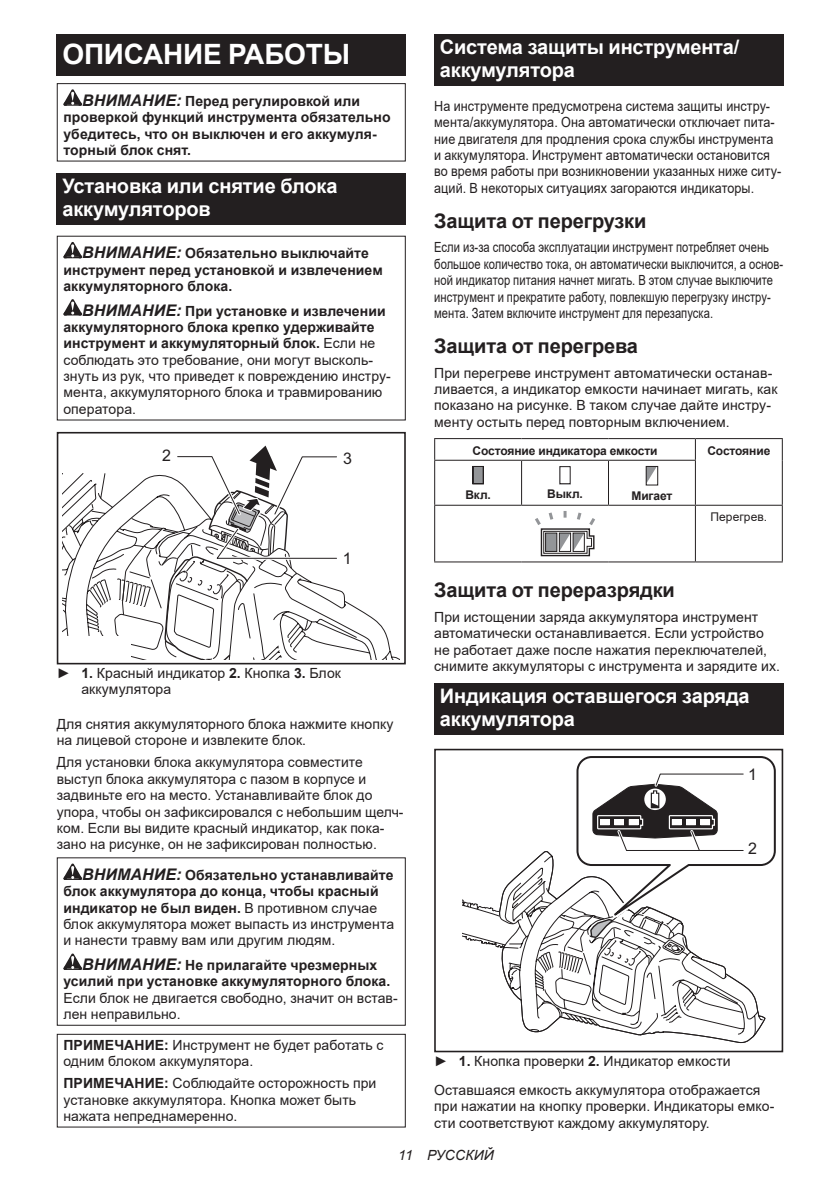
<style>
.page{position:relative;width:840px;height:1191px;background:#fff}
.page>*{position:absolute;margin:0;border:0;box-sizing:border-box;transform-origin:0 0}
.t1{font:700 28px "Arial";letter-spacing:-.01em;color:#fff}
.t2{font:700 20px/23.4px "Arial";letter-spacing:-.01em;color:#fff}
.t3{font:700 20px "Arial";letter-spacing:-.01em;color:#231f20}
.t4{font:16px "Arial";color:#231f20}
.t5{font:14px/16.4px "Arial";letter-spacing:.005em;color:#231f20}
.t6{font:14px/16.4px "Arial";letter-spacing:.005em;color:#231f20;scale:.9 1}
.t7{font:700 14px/16.4px "Arial";letter-spacing:.005em;color:#231f20}
.t8{font:14px/16.4px "Arial";letter-spacing:.005em;color:#231f20;scale:.8 1}
.t9{font:italic 14px "Arial";letter-spacing:.005em;color:#231f20}
.t10{font:700 12px "Arial";letter-spacing:-.01em;color:#231f20}
.t11{font:12px "Arial";letter-spacing:.005em;color:#231f20}
.s1{font-style:italic;font-size:16px}
.s2{font-weight:700;font-style:italic;font-size:16px}
.s3{font-weight:700}
</style>
<div class="page">
<div style="left:57px;top:34px;width:348px;height:41px;background:#231f20"></div>
<svg style="left:63px;top:89px;width:19px;height:17px"></svg>
<div style="left:57px;top:83px;width:348px;height:79px;border:1px solid #231f20"></div>
<div style="left:57px;top:173px;width:348px;height:52px;background:#231f20"></div>
<svg style="left:63px;top:242px;width:19px;height:16px"></svg>
<svg style="left:63px;top:299px;width:19px;height:16px"></svg>
<svg style="left:63px;top:473px;width:59px;height:163px"></svg>
<div style="left:57px;top:432px;width:348px;height:232px;border:2px solid #231f20"></div>
<svg style="left:122px;top:445px;width:277px;height:214px"></svg>
<svg style="left:63px;top:863px;width:19px;height:17px"></svg>
<svg style="left:63px;top:953px;width:19px;height:17px"></svg>
<div style="left:57px;top:1033px;width:348px;height:94px;border:1px solid #231f20"></div>
<div style="left:434px;top:34px;width:348px;height:52px;background:#231f20"></div>
<hr style="left:434px;top:438px;width:87px;height:1px;background:#231f20">
<svg style="left:434px;top:439px;width:1px;height:21px"></svg>
<hr style="left:521px;top:438px;width:87px;height:1px;background:#231f20">
<hr style="left:608px;top:438px;width:87px;height:1px;background:#231f20">
<hr style="left:695px;top:438px;width:87px;height:1px;background:#231f20">
<svg style="left:694px;top:439px;width:1px;height:21px"></svg>
<svg style="left:781px;top:439px;width:1px;height:21px"></svg>
<hr style="left:434px;top:460px;width:87px;height:1px;background:#231f20">
<hr style="left:434px;top:461px;width:1px;height:44px;background:#231f20">
<hr style="left:521px;top:460px;width:87px;height:1px;background:#231f20">
<hr style="left:521px;top:461px;width:1px;height:44px;background:#231f20">
<hr style="left:608px;top:460px;width:87px;height:1px;background:#231f20">
<hr style="left:607px;top:461px;width:1px;height:44px;background:#231f20">
<hr style="left:694px;top:461px;width:1px;height:44px;background:#231f20">
<hr style="left:781px;top:460px;width:1px;height:45px;background:#231f20">
<hr style="left:434px;top:505px;width:87px;height:1px;background:#231f20">
<hr style="left:434px;top:506px;width:1px;height:55px;background:#231f20">
<hr style="left:521px;top:505px;width:87px;height:1px;background:#231f20">
<hr style="left:608px;top:505px;width:87px;height:1px;background:#231f20">
<hr style="left:695px;top:505px;width:87px;height:1px;background:#231f20">
<hr style="left:694px;top:506px;width:1px;height:55px;background:#231f20">
<hr style="left:781px;top:506px;width:1px;height:55px;background:#231f20">
<hr style="left:434px;top:561px;width:87px;height:1px;background:#231f20">
<hr style="left:521px;top:561px;width:87px;height:1px;background:#231f20">
<hr style="left:608px;top:561px;width:87px;height:1px;background:#231f20">
<hr style="left:695px;top:561px;width:87px;height:1px;background:#231f20">
<svg style="left:474px;top:468px;width:7px;height:14px"></svg>
<div style="left:472px;top:466px;width:11px;height:18px;border:1px solid #231f20"></div>
<div style="left:559px;top:466px;width:11px;height:18px;border:1px solid #231f20"></div>
<svg style="left:647px;top:468px;width:8px;height:14px"></svg>
<div style="left:645px;top:466px;width:12px;height:19px;border:1px solid #231f20"></div>
<svg style="left:535px;top:511px;width:60px;height:45px"></svg>
<div style="left:434px;top:682px;width:348px;height:52px;background:#231f20"></div>
<svg style="left:501px;top:851px;width:58px;height:182px"></svg>
<svg style="left:462px;top:888px;width:44px;height:60px"></svg>
<svg style="left:548px;top:851px;width:11px;height:115px"></svg>
<div style="left:434px;top:1024px;width:73px;height:28px;background:#fff"></div>
<div style="left:434px;top:748px;width:348px;height:304px;border:2px solid #231f20"></div>
<svg style="left:559px;top:756px;width:217px;height:287px"></svg>
<h1 class="t1" style="left:62px;top:34px;width:289px">ОПИСАНИЕ РАБОТЫ</h1>
<p class="t7" style="left:63px;top:93px;width:328px;text-indent:19px"><span class="s1">ВНИМАНИЕ:</span> Перед регулировкой или проверкой функций инструмента обязательно убедитесь, что он выключен и его аккумуля&shy;торный блок снят.</p>
<h2 class="t2" style="left:62px;top:174px;width:276px">Установка или снятие блока аккумуляторов</h2>
<p class="t7" style="left:63px;top:245px;width:320px;text-indent:19px"><span class="s1">ВНИМАНИЕ:</span> Обязательно выключайте инструмент перед установкой и извлечением аккумуляторного блока.</p>
<p class="t5" style="left:63px;top:302px;width:329px;text-indent:19px"><span class="s2">ВНИМАНИЕ:</span> <span class="s3">При установке и извлечении аккумуляторного блока крепко удерживайте инструмент и аккумуляторный блок.</span> Если не соблюдать это требование, они могут высколь&shy;знуть из рук, что приведет к повреждению инстру&shy;мента, аккумуляторного блока и травмированию оператора.</p>
<p class="t4" style="left:162px;top:445px;width:10px">2</p>
<p class="t4" style="left:343px;top:447px;width:10px">3</p>
<p class="t4" style="left:342px;top:548px;width:10px">1</p>
<p class="t5" style="left:81px;top:665px;width:261px;text-indent:-25px">► <span class="s3">1.</span> Красный индикатор <span class="s3">2.</span> Кнопка <span class="s3">3.</span> Блок аккумулятора</p>
<p class="t5" style="left:57px;top:715px;width:338px">Для снятия аккумуляторного блока нажмите кнопку на лицевой стороне и извлеките блок.</p>
<p class="t5" style="left:57px;top:754px;width:348px">Для установки блока аккумулятора совместите выступ блока аккумулятора с пазом в корпусе и задвиньте его на место. Устанавливайте блок до упора, чтобы он зафиксировался с небольшим щелч&shy;ком. Если вы видите красный индикатор, как пока&shy;зано на рисунке, он не зафиксирован полностью.</p>
<p class="t5" style="left:63px;top:866px;width:332px;text-indent:19px"><span class="s2">ВНИМАНИЕ:</span> <span class="s3">Обязательно устанавливайте блок аккумулятора до конца, чтобы красный индикатор не был виден.</span> В противном случае блок аккумулятора может выпасть из инструмента и нанести травму вам или другим людям.</p>
<p class="t7" style="left:63px;top:957px;width:328px;text-align:center"><span class="s1">ВНИМАНИЕ:</span> Не прилагайте чрезмерных усилий при установке аккумуляторного блока.</p>
<p class="t5" style="left:63px;top:989px;width:336px">Если блок не двигается свободно, значит он встав&shy;лен неправильно.</p>
<p class="t5" style="left:63px;top:1036px;width:321px"><span class="s3">ПРИМЕЧАНИЕ:</span> Инструмент не будет работать с одним блоком аккумулятора.</p>
<p class="t5" style="left:63px;top:1075px;width:314px"><span class="s3">ПРИМЕЧАНИЕ:</span> Соблюдайте осторожность при установке аккумулятора. Кнопка может быть нажата непреднамеренно.</p>
<h2 class="t2" style="left:439px;top:36px;width:301px">Система защиты инструмента/ аккумулятора</h2>
<p class="t6" style="left:434px;top:98px;width:387px">На инструменте предусмотрена система защиты инстру&shy;мента/аккумулятора. Она автоматически отключает пита&shy;ние двигателя для продления срока службы инструмента и аккумулятора. Инструмент автоматически остановится во время работы при возникновении указанных ниже ситу&shy;аций. В некоторых ситуациях загораются индикаторы.</p>
<h2 class="t3" style="left:434px;top:206px;width:214px">Защита от перегрузки</h2>
<p class="t8" style="left:434px;top:239px;width:437px">Если из-за способа эксплуатации инструмент потребляет очень большое количество тока, он автоматически выключится, а основ&shy;ной индикатор питания начнет мигать. В этом случае выключите инструмент и прекратите работу, повлекшую перегрузку инстру&shy;мента. Затем включите инструмент для перезапуска.</p>
<h2 class="t3" style="left:434px;top:331px;width:205px">Защита от перегрева</h2>
<p class="t5" style="left:434px;top:364px;width:345px">При перегреве инструмент автоматически останав&shy;ливается, а индикатор емкости начинает мигать, как показано на рисунке. В таком случае дайте инстру&shy;менту остыть перед повторным включением.</p>
<p class="t10" style="left:472px;top:442px;width:186px">Состояние индикатора емкости</p>
<p class="t10" style="left:707px;top:442px;width:64px">Состояние</p>
<p class="t10" style="left:465px;top:486px;width:27px">Вкл.</p>
<p class="t10" style="left:547px;top:486px;width:37px">Выкл.</p>
<p class="t10" style="left:631px;top:487px;width:42px">Мигает</p>
<p class="t11" style="left:710px;top:509px;width:58px">Перегрев.</p>
<h2 class="t3" style="left:434px;top:576px;width:242px">Защита от переразрядки</h2>
<p class="t5" style="left:434px;top:609px;width:347px">При истощении заряда аккумулятора инструмент автоматически останавливается. Если устройство не работает даже после нажатия переключателей, снимите аккумуляторы с инструмента и зарядите их.</p>
<h2 class="t2" style="left:439px;top:684px;width:311px">Индикация оставшегося заряда аккумулятора</h2>
<p class="t4" style="left:747px;top:763px;width:10px">1</p>
<p class="t4" style="left:747px;top:838px;width:10px">2</p>
<p class="t5" style="left:434px;top:1046px;width:327px;line-height:28.8px">► <span class="s3">1.</span> Кнопка проверки <span class="s3">2.</span> Индикатор емкости<br>Оставшаяся емкость аккумулятора отображается</p>
<p class="t5" style="left:434px;top:1097px;width:341px">при нажатии на кнопку проверки. Индикаторы емко&shy;сти соответствуют каждому аккумулятору.</p>
<p class="t9" style="left:398px;top:1146px;width:97px">11 РУССКИЙ</p>
</div>
